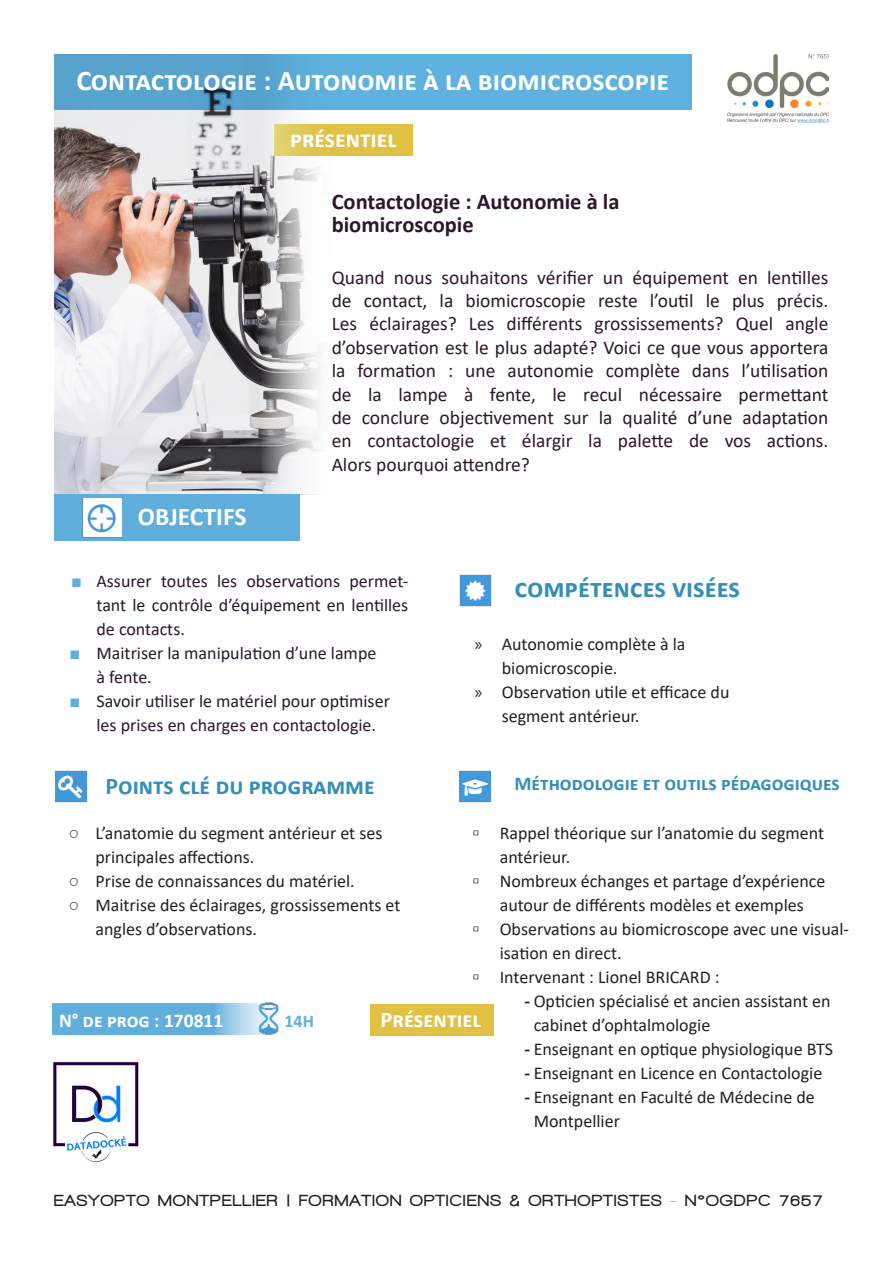
<style>
.page{position:relative;width:893px;height:1263px;background:#fff}
.page>*{position:absolute;margin:0;border:0;box-sizing:border-box;transform-origin:0 0}
.t1{font:700 28.5px "Calibri";color:#fff}
.t2{font:700 27px "Calibri";color:#348fb8}
.t3{font:700 25.5px "Calibri";color:#fff}
.t4{font:700 24px "Calibri";color:#348fb8}
.t5{font:700 24px "Calibri";color:#fff}
.t6{font:700 22.5px "Calibri";color:#2b172a}
.t7{font:700 22.5px "Calibri";color:#fff}
.t8{font:19.5px/23.4px "Calibri";color:#2b172a}
.t9{font:700 19.5px "Calibri";color:#348fb8}
.t10{font:700 19.5px "Calibri";color:#fff}
.t11{font:18px/24px "Calibri";color:#231f20}
.t12{font:18px/24px "Calibri";color:#2b172a}
.t13{font:700 18px "Calibri";color:#60aedb}
.t14{font:900 16.5px "Walkway";letter-spacing:.09em;color:#231f20}
.s1{font-family:"Franklin Gothic";font-weight:500;color:#60aedb}
.s2{font-family:"Myriad Pro"}
.s3{font-family:"Franklin Gothic";font-weight:500}
</style>
<div class="page">
<img style="left:727px;top:54px;width:101px;height:69px">
<img style="left:54px;top:109px;width:283px;height:385px">
<img style="left:53px;top:1061px;width:86px;height:102px">
<div style="left:54px;top:54px;width:638px;height:55px;background:linear-gradient(to right,#559fca,#62b6e5)"></div>
<svg style="left:274px;top:124px;width:138px;height:32px;background:#e0c44c"></svg>
<div style="left:54px;top:494px;width:246px;height:47px;background:#60aedb"></div>
<img style="left:459px;top:770px;width:32px;height:33px">
<img style="left:82px;top:499px;width:39px;height:39px">
<img style="left:55px;top:770px;width:32px;height:33px">
<img style="left:459px;top:574px;width:33px;height:33px">
<div style="left:370px;top:1005px;width:124px;height:31px;background:#e0c144"></div>
<svg style="left:53px;top:1003px;width:192px;height:32px;background:#68b2dc"></svg>
<img style="left:245px;top:1002px;width:34px;height:33px">
<p class="t1" style="left:76px;top:60px;width:594px">Contactologie : Autonomie à la biomicroscopie</p>
<p class="t5" style="left:290px;top:122px;width:108px">présentiel</p>
<p class="t6" style="left:332px;top:186px;width:289px">Contactologie : Autonomie à la</p>
<p class="t6" style="left:332px;top:208px;width:144px">biomicroscopie</p>
<p class="t3" style="left:138px;top:499px;width:110px">OBJECTIFS</p>
<p class="t8" style="left:332px;top:265px;width:498px">Quand nous souhaitons vérifier un équipement en lentilles de contact, la biomicroscopie reste l’outil le plus précis.</p>
<p class="t8" style="left:332px;top:312px;width:498px;text-align:justify">Les éclairages? Les différents grossissements? Quel angle d’observation est le plus adapté? Voici ce que vous apportera la formation : une autonomie complète dans l’utilisation de la lampe à fente, le recul nécessaire permettant</p>
<p class="t8" style="left:332px;top:405px;width:498px">de conclure objectivement sur la qualité d’une adaptation en contactologie et élargir la palette de vos actions.</p>
<p class="t8" style="left:332px;top:452px;width:200px">Alors pourquoi attendre?</p>
<p class="t12" style="left:97px;top:568px;width:313px;text-align:justify;text-indent:-26px"><span class="s1">■</span> Assurer toutes les observations permet&shy;tant le contrôle d’équipement en lentilles de contacts.</p>
<p class="t12" style="left:97px;top:640px;width:281px;text-indent:-27px"><span class="s1">■</span> Maitriser la manipulation d’une lampe à fente.</p>
<p class="t12" style="left:97px;top:688px;width:295px;text-indent:-27px"><span class="s1">■</span> Savoir utiliser le matériel pour optimiser les prises en charges en contactologie.</p>
<p class="t2" style="left:514px;top:569px;width:227px">compétences visées</p>
<p class="t11" style="left:502px;top:632px;width:185px;text-indent:-27px"><span class="s2">»</span> Autonomie complète à la biomicroscopie.</p>
<p class="t11" style="left:502px;top:680px;width:229px;text-indent:-27px"><span class="s2">»</span> Observation utile et efficace du segment antérieur.</p>
<p class="t4" style="left:105px;top:769px;width:271px">Points clé du programme</p>
<p class="t9" style="left:514px;top:770px;width:327px">Méthodologie et outils pédagogiques</p>
<p class="t11" style="left:95px;top:820px;width:288px;text-indent:-27px"><span class="s3">○</span> L’anatomie du segment antérieur et ses principales affections.</p>
<p class="t11" style="left:68px;top:868px;width:288px"><span class="s3">○</span> Prise de connaissances du matériel.</p>
<p class="t11" style="left:95px;top:892px;width:306px;text-indent:-27px"><span class="s3">○</span> Maitrise des éclairages, grossissements et angles d’observations.</p>
<p class="t11" style="left:500px;top:820px;width:326px;text-indent:-27px"><span class="s3">▫</span> Rappel théorique sur l’anatomie du segment antérieur.</p>
<p class="t11" style="left:473px;top:868px;width:354px;text-align:center"><span class="s3">▫</span> Nombreux échanges et partage d’expérience autour de différents modèles et exemples</p>
<p class="t11" style="left:500px;top:916px;width:351px;text-indent:-27px"><span class="s3">▫</span> Observations au biomicroscope avec une visual&shy;isation en direct.</p>
<p class="t11" style="left:473px;top:964px;width:248px"><span class="s3">▫</span> Intervenant : Lionel BRICARD :</p>
<p class="t11" style="left:534px;top:988px;width:298px;text-indent:-9px"><span class="s3">-</span> Opticien spécialisé et ancien assistant en cabinet d’ophtalmologie</p>
<p class="t11" style="left:525px;top:1036px;width:309px"><span class="s3">-</span> Enseignant en optique physiologique BTS</p>
<p class="t11" style="left:525px;top:1060px;width:299px"><span class="s3">-</span> Enseignant en Licence en Contactologie</p>
<p class="t11" style="left:534px;top:1084px;width:283px;text-indent:-9px"><span class="s3">-</span> Enseignant en Faculté de Médecine de<br>Montpellier</p>
<p class="t10" style="left:59px;top:1006px;width:166px">N° de prog : 170811</p>
<p class="t13" style="left:284px;top:1008px;width:31px">14H</p>
<p class="t7" style="left:381px;top:1003px;width:102px">Présentiel</p>
<p class="t14" style="left:54px;top:1192px;width:770px">EASYOPTO MONTPELLIER | FORMATION OPTICIENS &amp; ORTHOPTISTES - N°OGDPC 7657</p>
</div>
